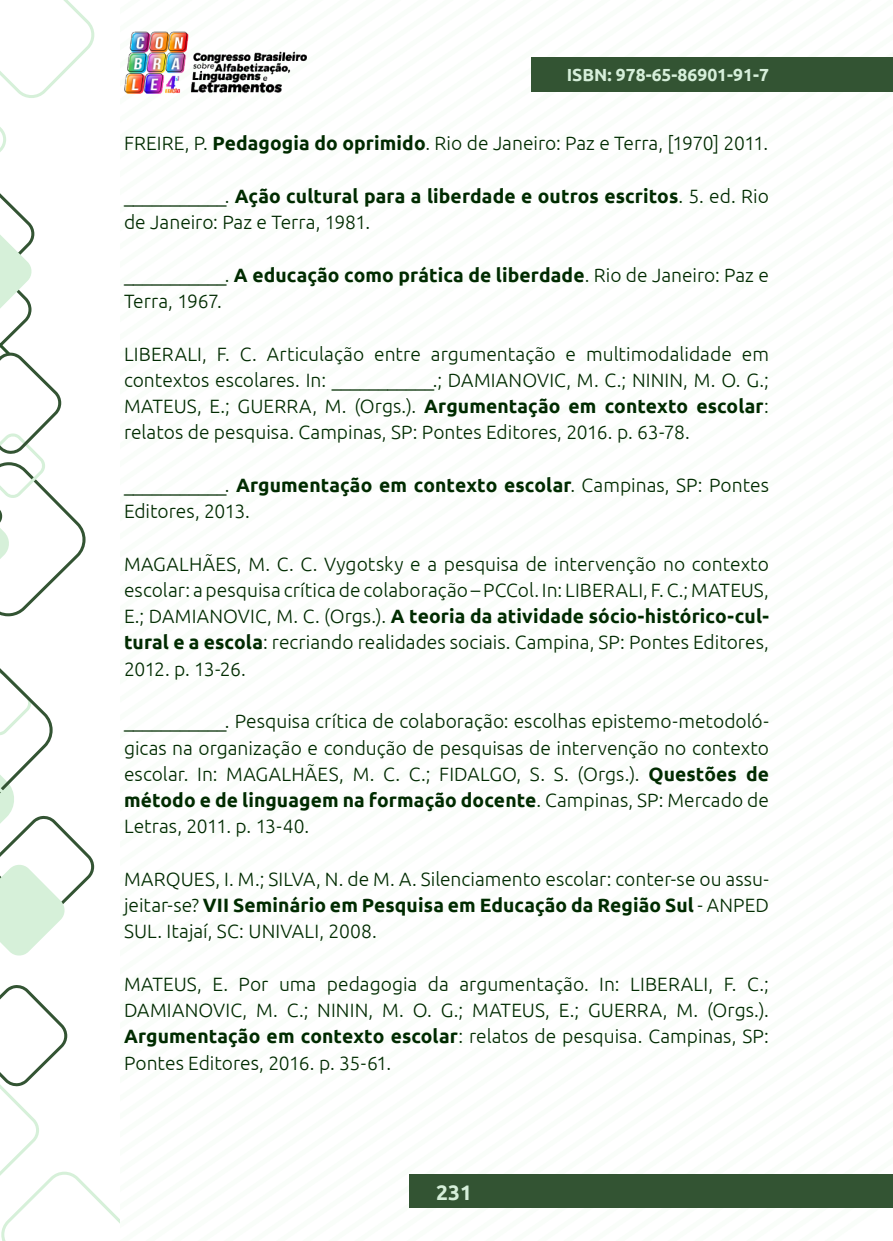
<style>
.page{position:relative;width:893px;height:1241px;background:#fff}
.page>*{position:absolute;margin:0;border:0;box-sizing:border-box;transform-origin:0 0}
.t1{font:700 21px "Ubuntu";color:#d6efda}
._16_REFERENCIAS{font:300 19.25px/26.2px "Ubuntu";color:#002b00;text-align:justify}
.t2{font:700 17.5px "Ubuntu";color:#d6efda}
.s1{font-weight:700}
</style>
<div class="page">
<div style="left:410px;top:1174px;width:483px;height:33px;background:#335433"></div>
<img style="left:124px;top:31px;width:182px;height:62px">
<div style="left:532px;top:57px;width:361px;height:35px;background:#335433"></div>
<svg style="left:0;top:985px;width:119px;height:255px"></svg>
<svg style="left:0;top:0;width:94px;height:616px"></svg>
<svg style="left:0;top:668px;width:94px;height:288px"></svg>
<p class="t2" style="left:567px;top:64px;width:204px">ISBN: 978-65-86901-91-7</p>
<p class="_16_REFERENCIAS" style="left:124px;top:130px;width:646px">FREIRE, P. <span class="s1">Pedagogia do oprimido</span>. Rio de Janeiro: Paz e Terra, [1970] 2011.</p>
<p class="_16_REFERENCIAS" style="left:124px;top:182px;width:646px">___________. <span class="s1">Ação cultural para a liberdade e outros escritos</span>. 5. ed. Rio de Janeiro: Paz e Terra, 1981.</p>
<p class="_16_REFERENCIAS" style="left:124px;top:261px;width:646px">___________. <span class="s1">A educação como prática de liberdade</span>. Rio de Janeiro: Paz e<br>Terra, 1967.</p>
<p class="_16_REFERENCIAS" style="left:124px;top:340px;width:646px">LIBERALI, F. C. Articulação entre argumentação e multimodalidade em contextos escolares. In: ___________.; DAMIANOVIC, M. C.; NININ, M. O. G.; MATEUS, E.; GUERRA, M. (Orgs.). <span class="s1">Argumentação em contexto escolar</span>: relatos de pesquisa. Campinas, SP: Pontes Editores, 2016. p. 63-78.</p>
<p class="_16_REFERENCIAS" style="left:124px;top:471px;width:646px">___________. <span class="s1">Argumentação em contexto escolar</span>. Campinas, SP: Pontes<br>Editores, 2013.</p>
<p class="_16_REFERENCIAS" style="left:124px;top:550px;width:646px">MAGALHÃES, M. C. C. Vygotsky e a pesquisa de intervenção no contexto escolar: a pesquisa crítica de colaboração – PCCol. In: LIBERALI, F. C.; MATEUS, E.; DAMIANOVIC, M. C. (Orgs.). <span class="s1">A teoria da atividade sócio-histórico-cul&shy;tural e a escola</span>: recriando realidades sociais. Campina, SP: Pontes Editores, 2012. p. 13-26.</p>
<p class="_16_REFERENCIAS" style="left:124px;top:707px;width:646px">___________. Pesquisa crítica de colaboração: escolhas epistemo-metodoló&shy;gicas na organização e condução de pesquisas de intervenção no contexto escolar. In: MAGALHÃES, M. C. C.; FIDALGO, S. S. (Orgs.). <span class="s1">Questões de método e de linguagem na formação docente</span>. Campinas, SP: Mercado de Letras, 2011. p. 13-40.</p>
<p class="_16_REFERENCIAS" style="left:124px;top:865px;width:646px">MARQUES, I. M.; SILVA, N. de M. A. Silenciamento escolar: conter-se ou assu&shy;jeitar-se? <span class="s1">VII Seminário em Pesquisa em Educação da Região Sul</span> - ANPED SUL. Itajaí, SC: UNIVALI, 2008.</p>
<p class="_16_REFERENCIAS" style="left:124px;top:970px;width:646px">MATEUS, E. Por uma pedagogia da argumentação. In: LIBERALI, F. C.; DAMIANOVIC, M. C.; NININ, M. O. G.; MATEUS, E.; GUERRA, M. (Orgs.).<br><span class="s1">Argumentação em contexto escolar</span>: relatos de pesquisa. Campinas, SP:<br>Pontes Editores, 2016. p. 35-61.</p>
<p class="t1" style="left:436px;top:1178px;width:37px">231</p>
</div>
